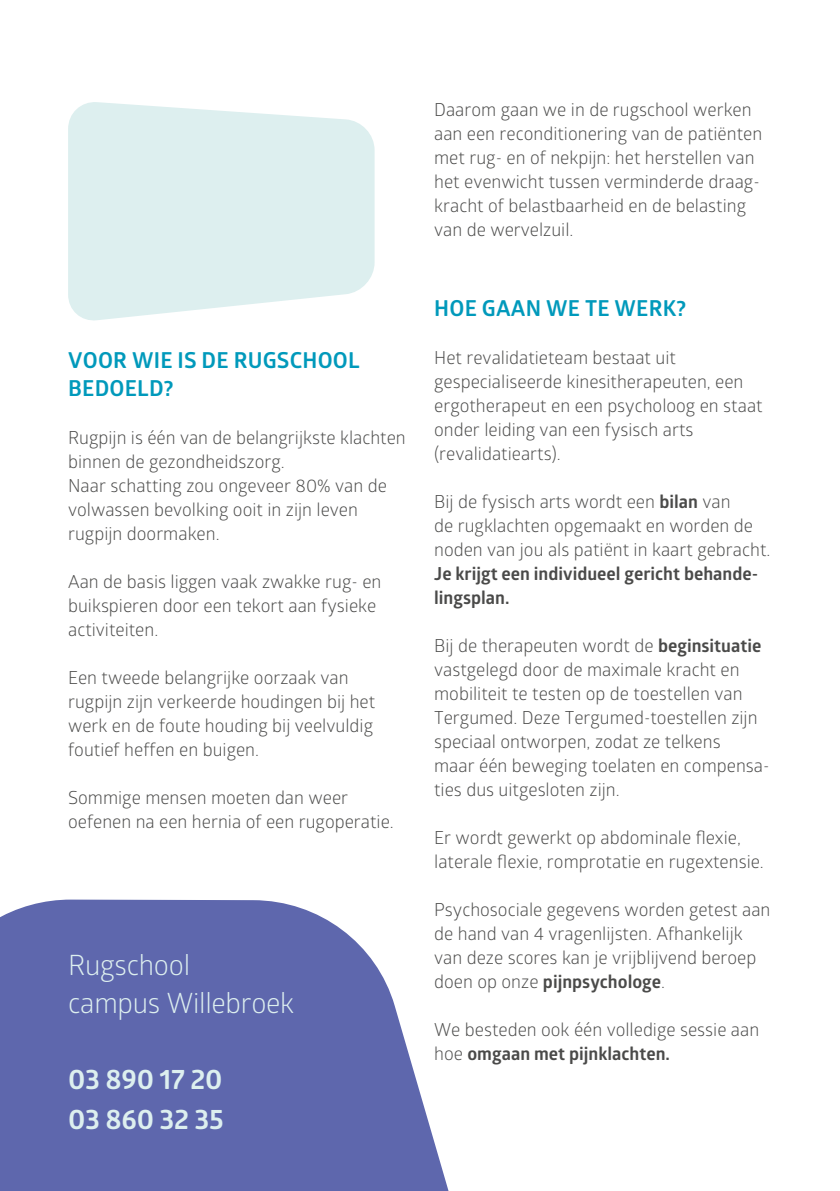
<style>
.page{position:relative;width:840px;height:1191px;background:#fff}
.page>*{position:absolute;margin:0;border:0;box-sizing:border-box;transform-origin:0 0}
.t1{font:28px/38px "Glober";letter-spacing:-.01em;color:#ddefef}
.t2{font:700 28px/40px "Glober";letter-spacing:-.01em;color:#ddefef}
.t3{font:700 22px/28px "Glober";letter-spacing:.01em;color:#09b}
.t4{font:18px/24px "Glober";color:#4a4a49}
.t5{font:700 18px/24px "Glober";color:#4a4a49}
.s1{font-weight:700}
</style>
<div class="page">
<svg style="left:68px;top:102px;width:306px;height:219px;background:#e0f0f0"></svg>
<svg style="left:0;top:899px;width:449px;height:292px;background:#7178b6"></svg>
<p class="t3" style="left:68px;top:346px;width:293px">VOOR WIE IS DE RUGSCHOOL<br>BEDOELD?</p>
<p class="t4" style="left:68px;top:425px;width:339px">Rugpijn is één van de belangrijkste klachten binnen de gezondheidszorg.<br>Naar schatting zou ongeveer 80% van de volwassen bevolking ooit in zijn leven rugpijn doormaken.</p>
<p class="t4" style="left:68px;top:569px;width:314px">Aan de basis liggen vaak zwakke rug- en buikspieren door een tekort aan fysieke activiteiten.</p>
<p class="t4" style="left:68px;top:665px;width:308px">Een tweede belangrijke oorzaak van rugpijn zijn verkeerde houdingen bij het werk en de foute houding bij veelvuldig foutief heffen en buigen.</p>
<p class="t4" style="left:68px;top:785px;width:327px">Sommige mensen moeten dan weer oefenen na een hernia of een rugoperatie.</p>
<h1 class="t1" style="left:68px;top:944px;width:227px">Rugschool<br>campus Willebroek</h1>
<h1 class="t2" style="left:68px;top:1058px;width:157px">03 890 17 20<br>03 860 32 35</h1>
<p class="t4" style="left:434px;top:96px;width:329px">Daarom gaan we in de rugschool werken aan een reconditionering van de patiënten met rug- en of nekpijn: het herstellen van het evenwicht tussen verminderde draag&shy;kracht of belastbaarheid en de belasting van de wervelzuil.</p>
<p class="t3" style="left:434px;top:293px;width:253px">HOE GAAN WE TE WERK?</p>
<p class="t4" style="left:434px;top:344px;width:330px">Het revalidatieteam bestaat uit gespecialiseerde kinesitherapeuten, een ergotherapeut en een psycholoog en staat onder leiding van een fysisch arts (revalidatiearts).</p>
<p class="t4" style="left:434px;top:488px;width:337px">Bij de fysisch arts wordt een <span class="s1">bilan</span> van<br>de rugklachten opgemaakt en worden de noden van jou als patiënt in kaart gebracht.</p>
<p class="t5" style="left:434px;top:561px;width:325px">Je krijgt een individueel gericht behande&shy;lingsplan.</p>
<p class="t4" style="left:434px;top:632px;width:336px">Bij de therapeuten wordt de <span class="s1">beginsituatie </span>vastgelegd door de maximale kracht en mobiliteit te testen op de toestellen van Tergumed. Deze Tergumed-toestellen zijn speciaal ontworpen, zodat ze telkens<br>maar één beweging toelaten en compensa&shy;ties dus uitgesloten zijn.</p>
<p class="t4" style="left:434px;top:824px;width:331px">Er wordt gewerkt op abdominale flexie, laterale flexie, romprotatie en rugextensie.</p>
<p class="t4" style="left:434px;top:896px;width:337px">Psychosociale gegevens worden getest aan de hand van 4 vragenlijsten. Afhankelijk van deze scores kan je vrijblijvend beroep doen op onze <span class="s1">pijnpsychologe</span>.</p>
<p class="t4" style="left:434px;top:1016px;width:326px">We besteden ook één volledige sessie aan hoe <span class="s1">omgaan met pijnklachten.</span></p>
</div>
